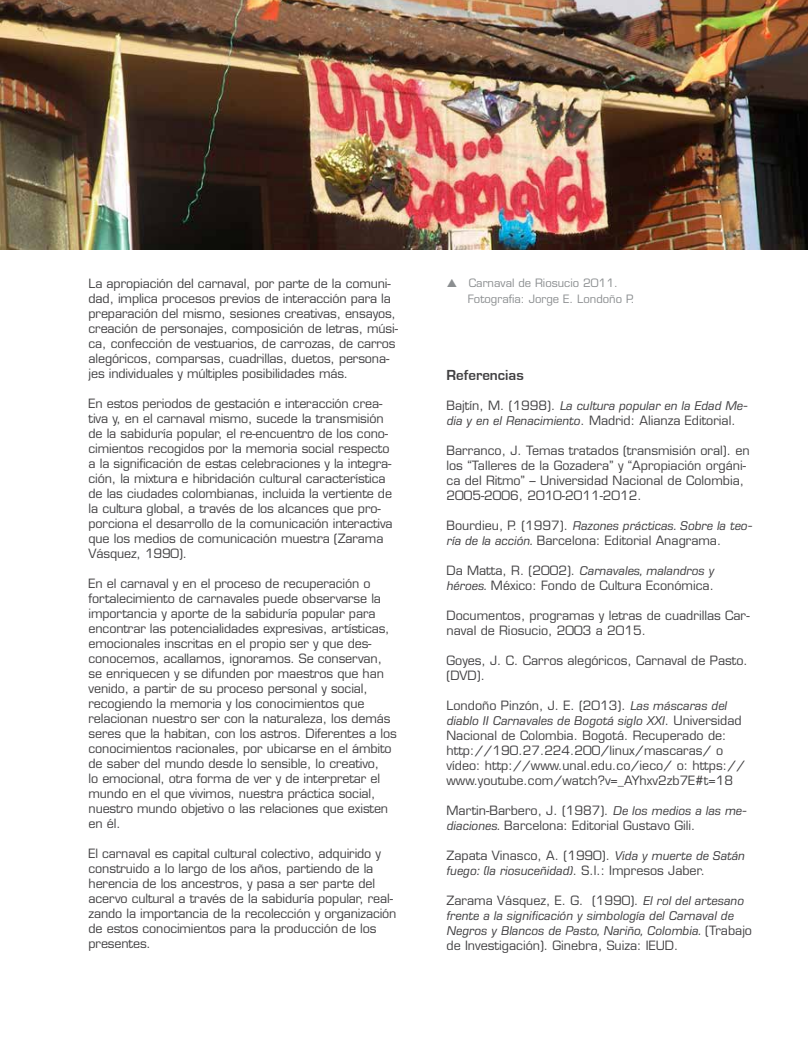
<style>
.page{position:relative;width:808px;height:1056px;background:#fff}
.page>*{position:absolute;margin:0;border:0;box-sizing:border-box;transform-origin:0 0}
.t1{font:700 15px "Eurostile";color:#414042}
.t2{font:12.5px/15px "Eurostile";letter-spacing:-.01em;color:#414042}
.t3{font:italic 12.5px/15px "Eurostile BQ";color:#414042}
.t4{font:11.25px/16.2px "Eurostile";color:#8b8e90}
.s1{font-family:"Eurostile";font-style:normal}
.s2{font-family:"Eurostile BQ";font-style:italic}
</style>
<div class="page">
<img style="left:1px;top:0;width:807px;height:250px">
<p class="t2" style="left:89px;top:276px;width:311px">La apropiación del carnaval, por parte de la comuni&shy;dad, implica procesos previos de interacción para la preparación del mismo, sesiones creativas, ensayos, creación de personajes, composición de letras, músi&shy;ca, confección de vestuarios, de carrozas, de carros alegóricos, comparsas, cuadrillas, duetos, persona&shy;jes individuales y múltiples posibilidades más.</p>
<p class="t2" style="left:89px;top:396px;width:306px">En estos periodos de gestación e interacción crea&shy;tiva y, en el carnaval mismo, sucede la transmisión de la sabiduría popular, el re-encuentro de los cono&shy;cimientos recogidos por la memoria social respecto a la significación de estas celebraciones y la integra&shy;ción, la mixtura e hibridación cultural característica de las ciudades colombianas, incluida la vertiente de la cultura global, a través de los alcances que pro&shy;porciona el desarrollo de la comunicación interactiva que los medios de comunicación muestra (Zarama Vásquez, 1990).</p>
<p class="t2" style="left:89px;top:576px;width:310px">En el carnaval y en el proceso de recuperación o fortalecimiento de carnavales puede observarse la importancia y aporte de la sabiduría popular para encontrar las potencialidades expresivas, artísticas, emocionales inscritas en el propio ser y que des&shy;conocemos, acallamos, ignoramos. Se conservan, se enriquecen y se difunden por maestros que han venido, a partir de su proceso personal y social, recogiendo la memoria y los conocimientos que relacionan nuestro ser con la naturaleza, los demás seres que la habitan, con los astros. Diferentes a los conocimientos racionales, por ubicarse en el ámbito de saber del mundo desde lo sensible, lo creativo,<br>lo emocional, otra forma de ver y de interpretar el mundo en el que vivimos, nuestra práctica social, nuestro mundo objetivo o las relaciones que existen en él.</p>
<p class="t2" style="left:89px;top:846px;width:309px">El carnaval es capital cultural colectivo, adquirido y construido a lo largo de los años, partiendo de la herencia de los ancestros, y pasa a ser parte del acervo cultural a través de la sabiduría popular, real&shy;zando la importancia de la recolección y organización de estos conocimientos para la producción de los presentes.</p>
<p class="t4" style="left:468px;top:275px;width:168px">Carnaval de Riosucio 2011.<br>Fotografia: Jorge E. Londoño P.</p>
<p class="t1" style="left:446px;top:367px;width:79px">Referencias</p>
<p class="t3" style="left:446px;top:399px;width:303px"><span class="s1">Bajtín, M. (1998).</span> La cultura popular en la Edad Me-</p>
<p class="t2" style="left:446px;top:413px;width:291px"><span class="s2">dia y en el Renacimiento</span>. Madrid: Alianza Editorial.</p>
<p class="t2" style="left:446px;top:443px;width:305px">Barranco, J. Temas tratados (transmisión oral). en los “Talleres de la Gozadera” y “Apropiación orgáni&shy;ca del Ritmo” – Universidad Nacional de Colombia, 2005-2006, 2010-2011-2012.</p>
<p class="t3" style="left:446px;top:519px;width:307px"><span class="s1">Bourdieu, P. (1997).</span> Razones prácticas. Sobre la teo-</p>
<p class="t2" style="left:446px;top:533px;width:276px"><span class="s2">ría de la acción.</span> Barcelona: Editorial Anagrama.</p>
<p class="t3" style="left:446px;top:564px;width:269px"><span class="s1">Da Matta, R. (2002).</span> Carnavales, malandros y</p>
<p class="t2" style="left:446px;top:578px;width:269px"><span class="s2">héroes.</span> México: Fondo de Cultura Económica.</p>
<p class="t2" style="left:446px;top:608px;width:305px">Documentos, programas y letras de cuadrillas Car&shy;naval de Riosucio, 2003 a 2015.</p>
<p class="t2" style="left:446px;top:653px;width:303px">Goyes, J. C. Carros alegóricos, Carnaval de Pasto. (DVD).</p>
<p class="t2" style="left:446px;top:698px;width:282px">Londoño Pinzón, J. E. (2013). <span class="s2">Las máscaras del</span></p>
<p class="t3" style="left:446px;top:714px;width:297px">diablo II Carnavales de Bogotá siglo XXI<span class="s1">. Universidad</span></p>
<p class="t2" style="left:446px;top:728px;width:300px">Nacional de Colombia. Bogotá. Recuperado de: http://190.27.224.200/linux/mascaras/ o vídeo: http://www.unal.edu.co/ieco/ o: https:// www.youtube.com/watch?v=_AYhxv2zb7E#t=18</p>
<p class="t2" style="left:446px;top:803px;width:302px">Martin-Barbero, J. (1987). <span class="s2">De los medios a las me&shy;diaciones.</span> Barcelona: Editorial Gustavo Gili.</p>
<p class="t2" style="left:446px;top:848px;width:300px">Zapata Vinasco, A. (1990). <span class="s2">Vida y muerte de Satán</span></p>
<p class="t3" style="left:446px;top:864px;width:260px">fuego: (la riosuceñidad)<span class="s1">. S.l.: Impresos Jaber.</span></p>
<p class="t2" style="left:446px;top:893px;width:299px">Zarama Vásquez, E. G. (1990). <span class="s2">El rol del artesano</span></p>
<p class="t3" style="left:446px;top:909px;width:307px">frente a la significación y simbología del Carnaval de<br>Negros y Blancos de Pasto, Nariño, Colombia. <span class="s1">(Trabajo</span></p>
<p class="t2" style="left:446px;top:938px;width:233px">de Investigación). Ginebra, Suiza: IEUD.</p>
</div>
